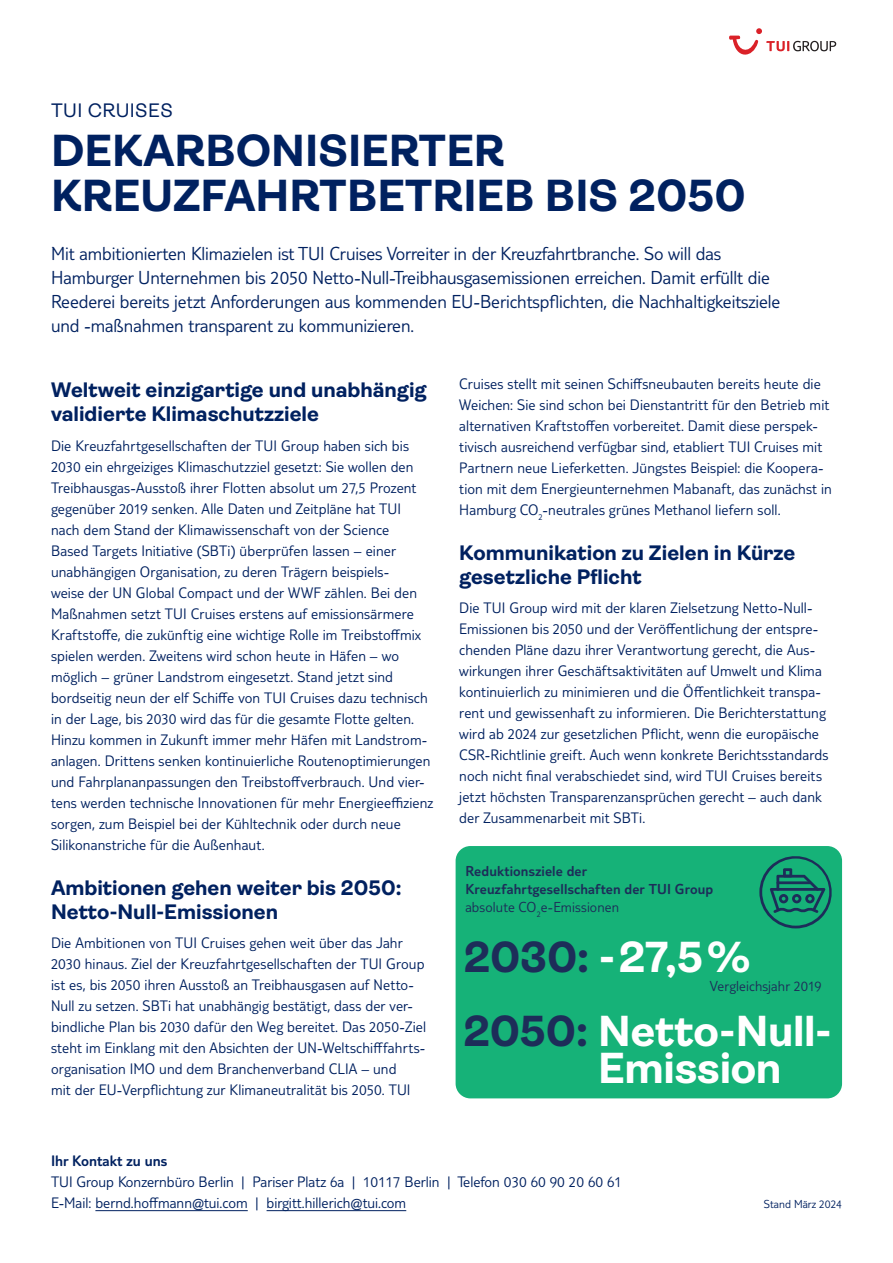
<style>
.page{position:relative;width:893px;height:1263px;background:#fff}
.page>*{position:absolute;margin:0;border:0;box-sizing:border-box;transform-origin:0 0}
.t1{font:700 45px/45px "Ambit";color:#002160}
.t2{font:700 43.5px/37.5px "Ambit";letter-spacing:-.005em;color:#fff}
.t3{font:700 21px/24px "Ambit";color:#002160}
.t4{font:300 19.5px/24px "TUI Type";letter-spacing:-.005em;color:#002160}
.t5{font:19.5px "Ambit";letter-spacing:.02em;color:#002160}
.t6{font:300 15.75px/21px "TUI Type";letter-spacing:.005em;color:#002160}
.t7{font:300 15.75px "TUI Type";color:#002160}
.t8{font:300 15px/18px "TUI Type";letter-spacing:.01em;color:#1d2d59}
.t9{font:300 15px "TUI Type";letter-spacing:.01em;color:#1d2d59}
.t10{font:300 12px "TUI Type";color:#002160}
.s1{font-style:inherit}
.s2{color:#1d2d59}
</style>
<div class="page">
<hr style="left:95px;top:1210px;width:153px;height:1px;background:#002160">
<hr style="left:267px;top:1210px;width:139px;height:1px;background:#002160">
<div style="left:456px;top:846px;width:386px;height:252px;background:#16b278;border-radius:15px"></div>
<svg style="left:759px;top:856px;width:73px;height:72px"></svg>
<svg style="left:729px;top:28px;width:107px;height:27px"></svg>
<p class="t5" style="left:51px;top:99px;width:123px">TUI CRUISES</p>
<h1 class="t1" style="left:51px;top:129px;width:696px">DEKARBONISIERTER<br>KREUZFAHRTBETRIEB BIS 2050</h1>
<p class="t4" style="left:51px;top:242px;width:731px">Mit ambitionierten Klimazielen ist TUI Cruises Vorreiter in der Kreuzfahrtbranche. So will das Hamburger Unternehmen bis 2050 Netto-Null-Treibhausgasemissionen erreichen. Damit erfüllt die Reederei bereits jetzt Anforderungen aus kommenden EU-Berichtspflichten, die Nachhaltigkeitsziele und -maßnahmen transparent zu kommunizieren.</p>
<h3 class="t3" style="left:51px;top:378px;width:377px">Weltweit einzigartige und unabhängig validierte Klimaschutzziele</h3>
<p class="t6" style="left:51px;top:435px;width:384px">Die Kreuzfahrtgesellschaften der TUI Group haben sich bis 2030 ein ehrgeiziges Klimaschutzziel gesetzt: Sie wollen den Treibhausgas-Ausstoß ihrer Flotten absolut um 27,5 Prozent gegenüber 2019 senken. Alle Daten und Zeitpläne hat TUI nach dem Stand der Klimawissenschaft von der Science<br>Based Targets Initiative (SBTi) überprüfen lassen – einer unabhängigen Organisation, zu deren Trägern beispiels-<br>weise der UN Global Compact und der WWF zählen. Bei den Maßnahmen setzt TUI Cruises erstens auf emissionsärmere Kraftstoffe, die zukünftig eine wichtige Rolle im Treibstoffmix spielen werden. Zweitens wird schon heute in Häfen – wo möglich – grüner Landstrom eingesetzt. Stand jetzt sind bordseitig neun der elf Schiffe von TUI Cruises dazu technisch in der Lage, bis 2030 wird das für die gesamte Flotte gelten.<br>Hinzu kommen in Zukunft immer mehr Häfen mit Landstrom&shy;anlagen. Drittens senken kontinuierliche Routenoptimierungen und Fahrplananpassungen den Treibstoffverbrauch. Und vier&shy;tens werden technische Innovationen für mehr Energieeffizienz sorgen, zum Beispiel bei der Kühltechnik oder durch neue Silikonanstriche für die Außenhaut.</p>
<h3 class="t3" style="left:51px;top:876px;width:352px">Ambitionen gehen weiter bis 2050:<br>Netto-Null-Emissionen</h3>
<p class="t6" style="left:51px;top:932px;width:376px">Die Ambitionen von TUI Cruises gehen weit über das Jahr 2030 hinaus. Ziel der Kreuzfahrtgesellschaften der TUI Group ist es, bis 2050 ihren Ausstoß an Treibhausgasen auf Netto-Null zu setzen. SBTi hat unabhängig bestätigt, dass der ver&shy;bindliche Plan bis 2030 dafür den Weg bereitet. Das 2050-Ziel steht im Einklang mit den Absichten der UN-Weltschifffahrts&shy;organisation IMO und dem Branchenverband CLIA – und<br>mit der EU-Verpflichtung zur Klimaneutralität bis 2050. TUI</p>
<p class="t6" style="left:459px;top:373px;width:374px">Cruises stellt mit seinen Schiffsneubauten bereits heute die Weichen: Sie sind schon bei Dienstantritt für den Betrieb mit alternativen Kraftstoffen vorbereitet. Damit diese perspek&shy;tivisch ausreichend verfügbar sind, etabliert TUI Cruises mit Partnern neue Lieferketten. Jüngstes Beispiel: die Koopera&shy;tion mit dem Energieunternehmen Mabanaft, das zunächst in Hamburg CO<sub>2</sub>-neutrales grünes Methanol liefern soll.</p>
<h3 class="t3" style="left:459px;top:541px;width:338px">Kommunikation zu Zielen in Kürze gesetzliche Pflicht</h3>
<p class="t6" style="left:459px;top:597px;width:371px">Die TUI Group wird mit der klaren Zielsetzung Netto-Null-Emissionen bis 2050 und der Veröffentlichung der entspre&shy;chenden Pläne dazu ihrer Verantwortung gerecht, die Aus&shy;wirkungen ihrer Geschäftsaktivitäten auf Umwelt und Klima kontinuierlich zu minimieren und die Öffentlichkeit transpa&shy;rent und gewissenhaft zu informieren. Die Berichterstattung wird ab 2024 zur gesetzlichen Pflicht, wenn die europäische CSR-Richtlinie greift. Auch wenn konkrete Berichtsstandards noch nicht final verabschiedet sind, wird TUI Cruises bereits jetzt höchsten Transparenzansprüchen gerecht – auch dank der Zusammenarbeit mit SBTi.</p>
<p class="t8" style="left:465px;top:862px;width:250px">Reduktionsziele der<br>Kreuzfahrtgesellschaften der TUI Group <span class="s1">absolute CO</span><sub>2</sub><span class="s1">e-Emissionen</span></p>
<h2 class="t2" style="left:464px;top:938px;width:288px"><span class="s2">2030:</span> -27,5%</h2>
<p class="t9" style="left:710px;top:978px;width:113px">Vergleichsjahr 2019</p>
<h2 class="t2" style="left:598px;top:1013px;width:235px;text-indent:-135px"><span class="s2">2050:</span> Netto-Null-<br>Emission</h2>
<p class="t7" style="left:51px;top:1151px;width:118px">Ihr Kontakt zu uns</p>
<p class="t6" style="left:51px;top:1170px;width:572px">TUI Group Konzernbüro Berlin | Pariser Platz 6a | 10117 Berlin | Telefon 030 60 90 20 60 61<br>E-Mail: bernd.hoffmann@tui.com | birgitt.hillerich@tui.com</p>
<p class="t10" style="left:764px;top:1197px;width:80px">Stand März 2024</p>
</div>
